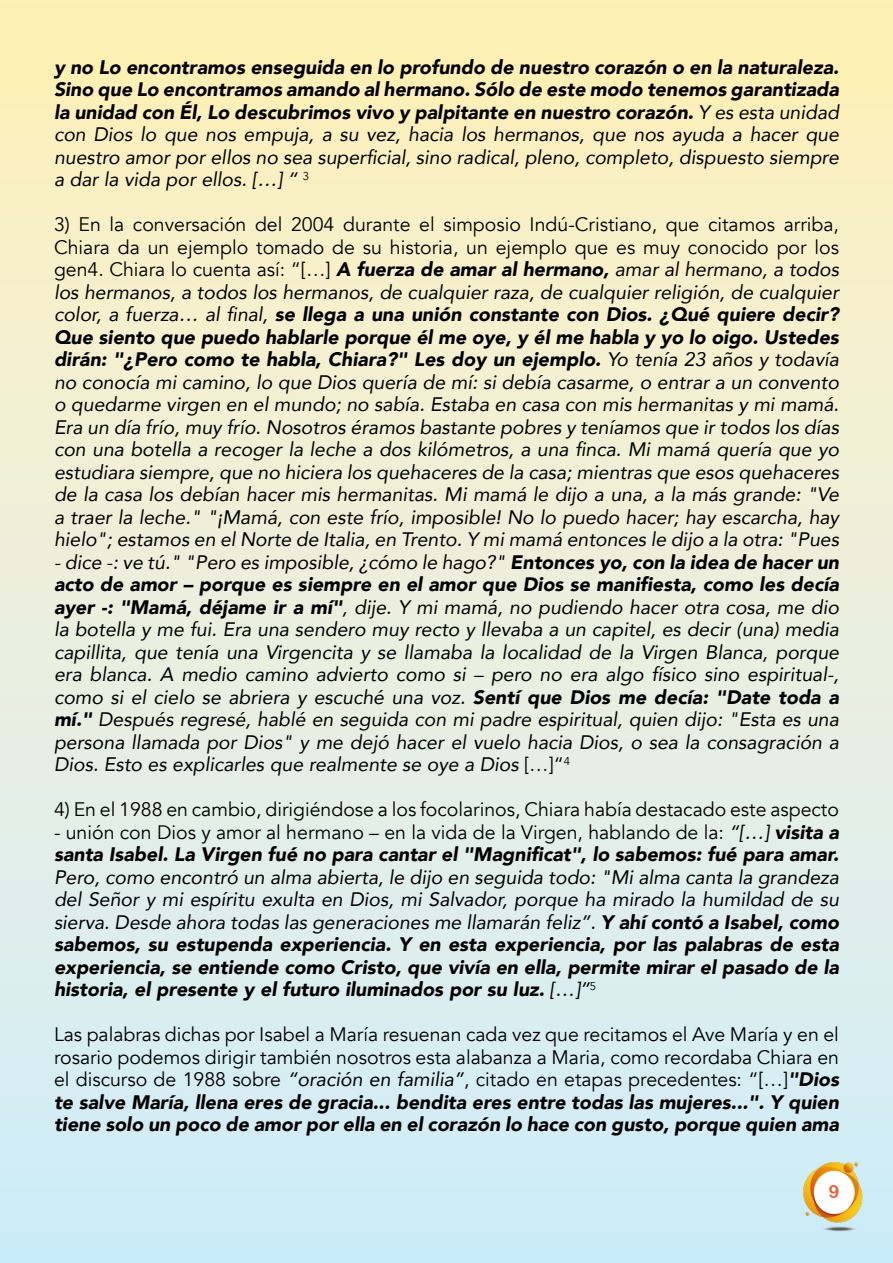
<style>
.page{position:relative;width:893px;height:1263px;background:#fff}
.page>*{position:absolute;margin:0;border:0;box-sizing:border-box;transform-origin:0 0}
.t1{font:italic 19.5px/22.5px "Avenir";color:#000;text-align:justify}
.t2{font:italic 900 19.5px/22.5px "Avenir";color:#000;text-align:justify}
.t3{font:19.5px/22.5px "Avenir";color:#000;text-align:justify}
.t4{font:18px "Arial Rounded MT Bold";color:#eb5e32}
.s1{font-weight:400}
.s2{font-style:normal}
.s3{font-weight:900}
.s4{font-weight:400;font-style:normal}
.s5{font-style:italic}
.s6{font-weight:900;font-style:italic}
</style>
<div class="page">
<div style="left:0;top:0;width:893px;height:1263px;background:linear-gradient(to bottom,#fff1b9,#cfedfe)"></div>
<svg style="left:0;top:0;width:1px;height:1263px"></svg>
<img style="left:804px;top:1162px;width:70px;height:71px">
<p class="t2" style="left:54px;top:55px;width:786px">y no Lo encontramos enseguida en lo profundo de nuestro corazón o en la naturaleza.<br>Sino que Lo encontramos amando al hermano. Sólo de este modo tenemos garantizada la unidad con Él, Lo descubrimos vivo y palpitante en nuestro corazón. <span class="s1">Y es esta unidad con Dios lo que nos empuja, a su vez, hacia los hermanos, que nos ayuda a hacer que nuestro amor por ellos no sea superficial, sino radical, pleno, completo, dispuesto siempre a dar la vida por ellos. […] “</span> <sup>3</sup></p>
<p class="t1" style="left:54px;top:213px;width:787px"><span class="s2">3) En la conversación del 2004 durante el simposio Indú-Cristiano, que citamos arriba, Chiara da un ejemplo tomado de su historia, un ejemplo que es muy conocido por los gen4. Chiara lo cuenta así: “[…]</span> <span class="s3">A fuerza de amar al hermano,</span> amar al hermano, a todos los hermanos, a todos los hermanos, de cualquier raza, de cualquier religión, de cualquier color, a fuerza… al final, <span class="s3">se llega a una unión constante con Dios. ¿Qué quiere decir?<br>Que siento que puedo hablarle porque él me oye, y él me habla y yo lo oigo. Ustedes dirán: "¿Pero como te habla, Chiara?" Les doy un ejemplo.</span> Yo tenía 23 años y todavía no conocía mi camino, lo que Dios quería de mí: si debía casarme, o entrar a un convento o quedarme virgen en el mundo; no sabía. Estaba en casa con mis hermanitas y mi mamá.<br>Era un día frío, muy frío. Nosotros éramos bastante pobres y teníamos que ir todos los días con una botella a recoger la leche a dos kilómetros, a una finca. Mi mamá quería que yo estudiara siempre, que no hiciera los quehaceres de la casa; mientras que esos quehaceres de la casa los debían hacer mis hermanitas. Mi mamá le dijo a una, a la más grande: "Ve a traer la leche." "¡Mamá, con este frío, imposible! No lo puedo hacer; hay escarcha, hay hielo"; estamos en el Norte de Italia, en Trento. Y mi mamá entonces le dijo a la otra: "Pues</p>
<p class="t1" style="left:54px;top:550px;width:786px">- dice -: ve tú." "Pero es imposible, ¿cómo le hago?" <span class="s3">Entonces yo, con la idea de hacer un acto de amor – porque es siempre en el amor que Dios se manifiesta, como les decía ayer -: "Mamá, déjame ir a mí"</span>, dije. Y mi mamá, no pudiendo hacer otra cosa, me dio la botella y me fui. Era una sendero muy recto y llevaba a un capitel, es decir (una) media capillita, que tenía una Virgencita y se llamaba la localidad de la Virgen Blanca, porque era blanca. A medio camino advierto como si – pero no era algo físico sino espiritual-, como si el cielo se abriera y escuché una voz. <span class="s3">Sentí que Dios me decía: "Date toda a mí."</span> Después regresé, hablé en seguida con mi padre espiritual, quien dijo: "Esta es una persona llamada por Dios" y me dejó hacer el vuelo hacia Dios, o sea la consagración a Dios. Esto es explicarles que realmente se oye a Dios <span class="s2">[…]“</span><sup>4</sup></p>
<p class="t3" style="left:54px;top:798px;width:786px">4) En el 1988 en cambio, dirigiéndose a los focolarinos, Chiara había destacado este aspecto</p>
<p class="t2" style="left:54px;top:820px;width:786px"><span class="s4">- unión con Dios y amor al hermano – en la vida de la Virgen, hablando de la:</span> <span class="s1">“[…]</span> visita a santa Isabel. La Virgen fué no para cantar el "Magnificat", lo sabemos: fué para amar.</p>
<p class="t2" style="left:54px;top:865px;width:786px"><span class="s1">Pero, como encontró un alma abierta, le dijo en seguida todo: "Mi alma canta la grandeza del Señor y mi espíritu exulta en Dios, mi Salvador, porque ha mirado la humildad de su sierva. Desde ahora todas las generaciones me llamarán feliz”.</span> Y ahí contó a Isabel, como sabemos, su estupenda experiencia. Y en esta experiencia, por las palabras de esta experiencia, se entiende como Cristo, que vivía en ella, permite mirar el pasado de la historia, el presente y el futuro iluminados por su luz. <span class="s1">[…]”</span><sup>5</sup></p>
<p class="t3" style="left:54px;top:1023px;width:786px">Las palabras dichas por Isabel a María resuenan cada vez que recitamos el Ave María y en el rosario podemos dirigir también nosotros esta alabanza a Maria, como recordaba Chiara en el discurso de 1988 sobre <span class="s5">“oración en familia”</span>, citado en etapas precedentes: “[…]<span class="s6">"Dios te salve María, llena eres de gracia... bendita eres entre todas las mujeres...". Y quien tiene solo un poco de amor por ella en el corazón lo hace con gusto, porque quien ama</span></p>
<p class="t4" style="left:829px;top:1181px;width:12px">9</p>
</div>
